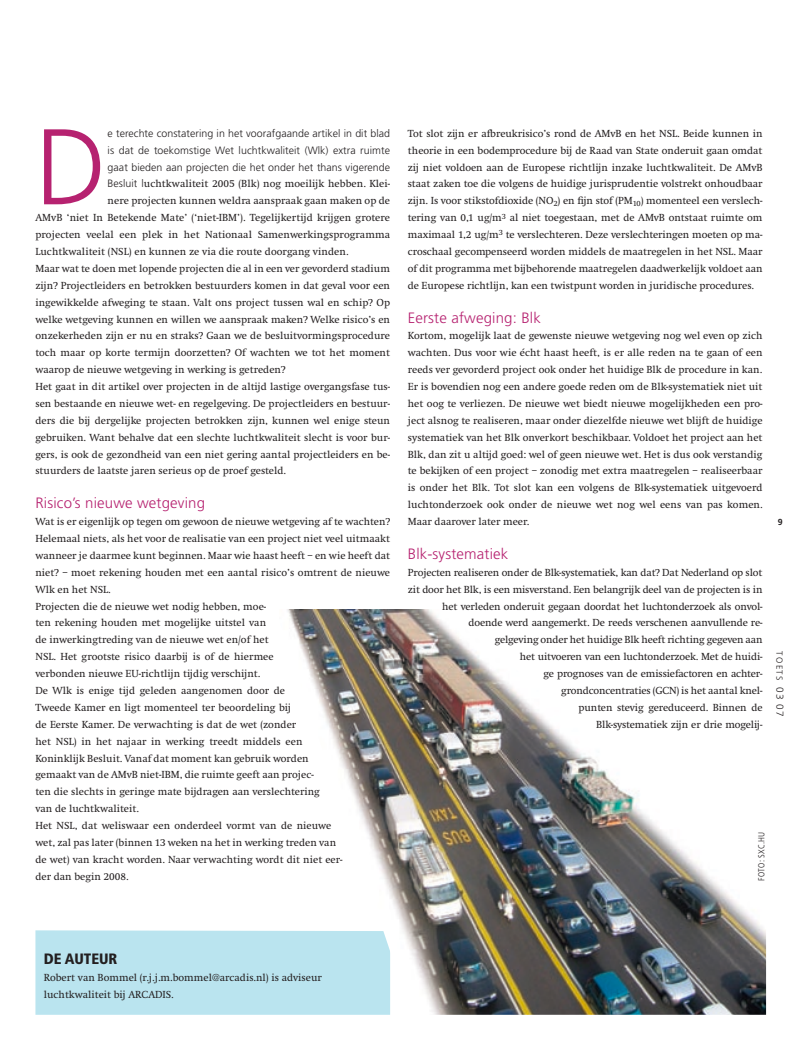
<style>
.page{position:relative;width:798px;height:1053px;background:#fff}
.page>*{position:absolute;margin:0;border:0;box-sizing:border-box;transform-origin:0 0}
._06_broodtekst_initi{font:300 107.38px "Frutiger";color:#b62270}
._05_tussenkop{font:300 15px "Frutiger";letter-spacing:.01em;color:#b62270}
._12_kaderkop{font:900 condensed 15px "Frutiger";color:#231f20}
.Standaard{font:10.62px/16.9px "Swift";color:#231f20;text-align:justify}
._06_broodtekst_initi-2{font:10.62px "Swift";letter-spacing:.005em;color:#231f20}
._06_broodtekst_initi-3{font:300 10.62px "Frutiger";letter-spacing:.005em;color:#231f20}
.credit{font:300 condensed 8.75px "Frutiger";letter-spacing:.02em;color:#231f20}
.t1{font:300 8.75px "Frutiger";letter-spacing:.14em;color:#231f20}
.s1{font-family:"Frutiger";font-weight:300}
.s2{font-size:10px}
</style>
<div class="page">
<div style="left:35px;top:930px;width:244px;height:84px;background:#bae4ef"></div>
<img style="left:279px;top:609px;width:486px;height:405px">
<p class="_06_broodtekst_initi" style="left:35px;top:106px;width:58px">D</p>
<p class="_06_broodtekst_initi-3" style="left:108px;top:127px;width:284px">e terechte constatering in het voorafgaande artikel in dit blad</p>
<p class="_06_broodtekst_initi-3" style="left:108px;top:144px;width:284px">is dat de toekomstige Wet luchtkwaliteit (Wlk) extra ruimte</p>
<p class="_06_broodtekst_initi-3" style="left:108px;top:161px;width:284px">gaat bieden aan projecten die het onder het thans vigerende</p>
<p class="_06_broodtekst_initi-2" style="left:108px;top:178px;width:284px"><span class="s1">Besluit l</span>uchtkwaliteit 2005 (Blk) nog moeilijk hebben. Klei-</p>
<p class="_06_broodtekst_initi-2" style="left:108px;top:195px;width:284px">nere projecten kunnen weldra aanspraak gaan maken op de</p>
<p class="_06_broodtekst_initi-2" style="left:35px;top:212px;width:356px">AMvB ‘niet In Betekende Mate’ (‘niet-IBM’). Tegelijkertijd krijgen grotere</p>
<p class="_06_broodtekst_initi-2" style="left:35px;top:229px;width:356px">projecten veelal een plek in het Nationaal Samenwerkingsprogramma</p>
<p class="_06_broodtekst_initi-2" style="left:35px;top:246px;width:314px">Luchtkwaliteit (NSL) en kunnen ze via die route doorgang vinden.</p>
<p class="Standaard" style="left:35px;top:260px;width:356px">Maar wat te doen met lopende projecten die al in een ver gevorderd stadium zijn? Projectleiders en betrokken bestuurders komen in dat geval voor een ingewikkelde afweging te staan. Valt ons project tussen wal en schip? Op welke wetgeving kunnen en willen we aanspraak maken? Welke risico’s en onzekerheden zijn er nu en straks? Gaan we de besluitvormingsprocedure toch maar op korte termijn doorzetten? Of wachten we tot het moment waarop de nieuwe wetgeving in werking is getreden?</p>
<p class="Standaard" style="left:35px;top:378px;width:356px">Het gaat in dit artikel over projecten in de altijd lastige overgangsfase tus&shy;sen bestaande en nieuwe wet- en regelgeving. De projectleiders en bestuur&shy;ders die bij dergelijke projecten betrokken zijn, kunnen wel enige steun gebruiken. Want behalve dat een slechte luchtkwaliteit slecht is voor bur&shy;gers, is ook de gezondheid van een niet gering aantal projectleiders en be&shy;stuurders de laatste jaren serieus op de proef gesteld.</p>
<p class="_05_tussenkop" style="left:35px;top:494px;width:171px">Risico’s nieuwe wetgeving</p>
<p class="Standaard" style="left:35px;top:513px;width:356px">Wat is er eigenlijk op tegen om gewoon de nieuwe wetgeving af te wachten?<br>Helemaal niets, als het voor de realisatie van een project niet veel uitmaakt wanneer je daarmee kunt beginnen. Maar wie haast heeft – en wie heeft dat niet? – moet rekening houden met een aantal risico’s omtrent de nieuwe Wlk en het NSL.</p>
<p class="Standaard" style="left:35px;top:597px;width:239px;text-align:left">Projecten die de nieuwe wet nodig hebben, moe&shy;ten rekening houden met mogelijke uitstel van de inwerkingtreding van de nieuwe wet en/of het NSL. Het grootste risico daarbij is of de hiermee verbonden nieuwe EU-richtlijn tijdig verschijnt.</p>
<p class="Standaard" style="left:35px;top:682px;width:286px;text-align:left">De Wlk is enige tijd geleden aangenomen door de Tweede Kamer en ligt momenteel ter beoordeling bij<br>de Eerste Kamer. De verwachting is dat de wet (zonder<br>het NSL) in het najaar in werking treedt middels een Koninklijk Besluit. Vanaf dat moment kan gebruik worden gemaakt van de AMvB niet-IBM, die ruimte geeft aan projec&shy;ten die slechts in geringe mate bijdragen aan verslechtering van de luchtkwaliteit.</p>
<p class="Standaard" style="left:35px;top:817px;width:308px;text-align:left">Het NSL, dat weliswaar een onderdeel vormt van de nieuwe wet, zal pas later (binnen 13 weken na het in werking treden van de wet) van kracht worden. Naar verwachting wordt dit niet eer&shy;der dan begin 2008.</p>
<p class="Standaard" style="left:407px;top:125px;width:356px">Tot slot zijn er afbreukrisico’s rond de AMvB en het NSL. Beide kunnen in theorie in een bodemprocedure bij de Raad van State onderuit gaan omdat zij niet voldoen aan de Europese richtlijn inzake luchtkwaliteit. De AMvB staat zaken toe die volgens de huidige jurisprudentie volstrekt onhoudbaar zijn. Is voor stikstofdioxide (NO<sub>2</sub>) en fijn stof (PM<sub>10</sub>) momenteel een verslech&shy;tering van 0,1 ug/m<sup>3</sup> al niet toegestaan, met de AMvB ontstaat ruimte om maximaal 1,2 ug/m<sup>3</sup> te verslechteren. Deze verslechteringen moeten op ma&shy;croschaal gecompenseerd worden middels de maatregelen in het NSL. Maar of dit programma met bijbehorende maatregelen daadwerkelijk voldoet aan de Europese richtlijn, kan een twistpunt worden in juridische procedures.</p>
<p class="_05_tussenkop" style="left:407px;top:309px;width:134px">Eerste afweging: Blk</p>
<p class="Standaard" style="left:407px;top:327px;width:356px">Kortom, mogelijk laat de gewenste nieuwe wetgeving nog wel even op zich wachten. Dus voor wie écht haast heeft, is er alle reden na te gaan of een reeds ver gevorderd project ook onder het huidige Blk de procedure in kan.</p>
<p class="Standaard" style="left:407px;top:378px;width:356px">Er is bovendien nog een andere goede reden om de Blk-systematiek niet uit het oog te verliezen. De nieuwe wet biedt nieuwe mogelijkheden een pro&shy;ject alsnog te realiseren, maar onder diezelfde nieuwe wet blijft de huidige systematiek van het Blk onverkort beschikbaar. Voldoet het project aan het Blk, dan zit u altijd goed: wel of geen nieuwe wet. Het is dus ook verstandig te bekijken of een project – zonodig met extra maatregelen – realiseerbaar is onder het Blk. Tot slot kan een volgens de Blk-systematiek uitgevoerd luchtonderzoek ook onder de nieuwe wet nog wel eens van pas komen.<br>Maar daarover later meer.</p>
<p class="_05_tussenkop" style="left:407px;top:545px;width:102px">Blk-systematiek</p>
<p class="Standaard" style="left:407px;top:564px;width:356px;text-align:right">Projecten realiseren onder de Blk-systematiek, kan dat? Dat Nederland op slot zit door het Blk, is een misverstand. Een belangrijk deel van de projecten is in het verleden onderuit gegaan doordat het luchtonderzoek als onvol&shy;doende werd aangemerkt. De reeds verschenen aanvullende re-<br>gelgeving onder het huidige Blk heeft richting gegeven aan<br>het uitvoeren van een luchtonderzoek. Met de huidi-<br>ge prognoses van de emissiefactoren en achter-<br>grondconcentraties (GCN) is het aantal knel-<br>punten stevig gereduceerd. Binnen de<br>Blk-systematiek zijn er drie mogelij-</p>
<p class="t1" style="left:784px;top:651px;width:67px;rotate:90deg">TOETS <span class="s2">03 07</span></p>
<p class="credit" style="left:756px;top:880px;width:50px;rotate:-90deg">FOTO: sxc.hu</p>
<p class="_12_kaderkop" style="left:44px;top:949px;width:75px">DE AUTEUR</p>
<p class="Standaard" style="left:44px;top:969px;width:279px">Robert van Bommel (r.j.j.m.bommel@arcadis.nl) is adviseur</p>
<p class="Standaard" style="left:44px;top:986px;width:131px">luchtkwaliteit bij ARCADIS.</p>
</div>
